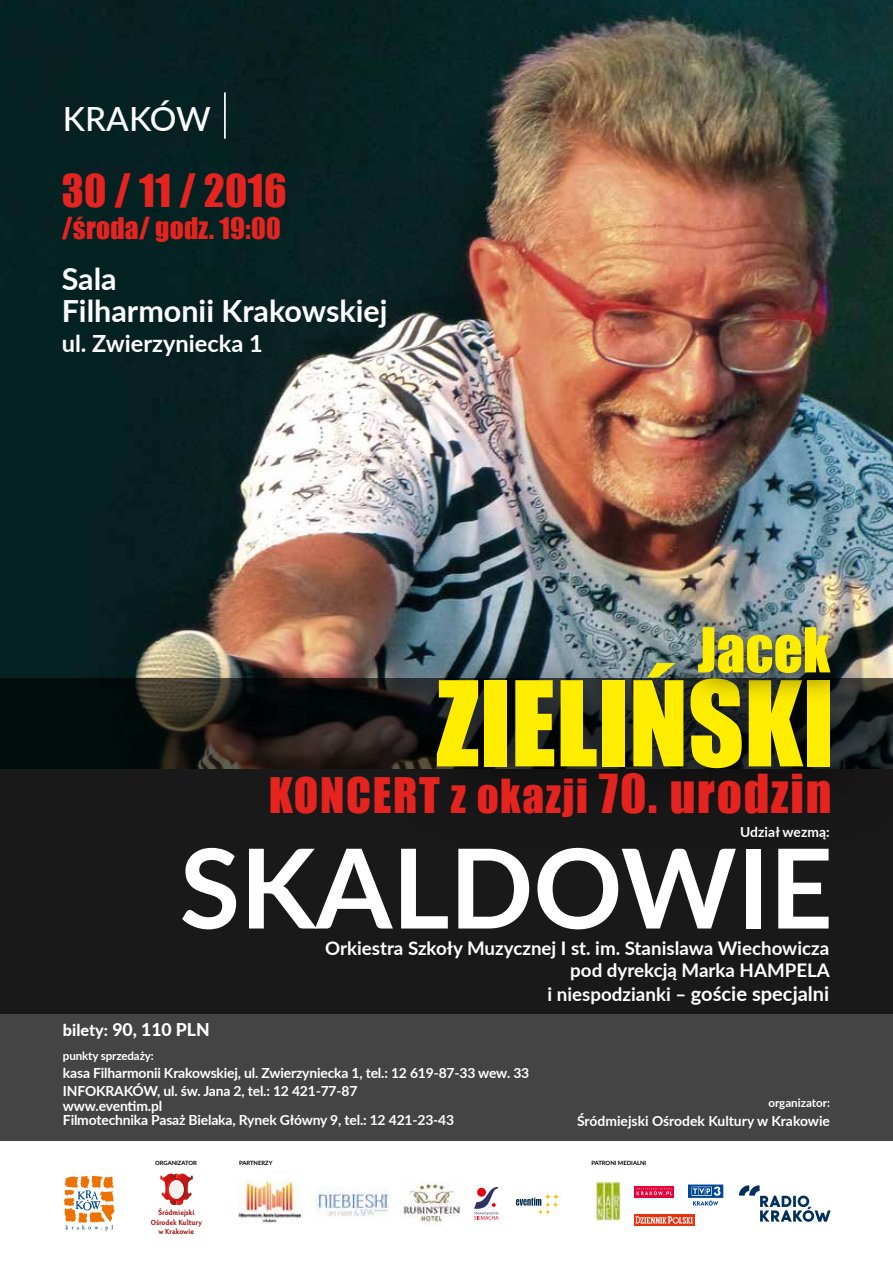
<style>
.page{position:relative;width:893px;height:1263px;background:#fff}
.page>*{position:absolute;margin:0;border:0;box-sizing:border-box;transform-origin:0 0}
.t1{font:700 110.25px "Lato";color:#fff}
.t2{font:109.05px "Impact";color:#ffed00}
.t3{font:57.15px "Impact";color:#ffed00}
.t4{font:49.35px "Impact";letter-spacing:.035em;color:#e52420}
.t5{font:41.55px "Impact";letter-spacing:.01em;color:#e52420}
.t6{font:500 33.3px "Lato";color:#fff}
.t7{font:700 30.45px/31.3px "Lato";color:#fff}
.t8{font:27.45px "Impact";letter-spacing:.01em;color:#e52420}
.t9{font:700 23.55px "Lato";color:#fff}
.t10{font:700 18.75px/21.9px "Lato";color:#fff;text-align:right}
.t11{font:800 17.55px "Lato";color:#fff}
.t12{font:700 13.95px/18.1px "Lato";letter-spacing:-.01em;color:#fff}
.t13{font:700 13.8px "Lato";letter-spacing:.005em;color:#fff}
.t14{font:700 11.55px "Lato";letter-spacing:-.01em;color:#fff}
.t15{font:7.8px/9.3px "Otari Bold Limited";color:#a31916;text-align:center}
.t16{font:700 5.85px "Lato";color:#000}
.s1{font-size:45px}
.s2{font-size:43.05px}
.s3{font-size:16.2px}
.s4{font-size:20.1px}
</style>
<div class="page">
<div style="left:0;top:0;width:893px;height:1140px;background:#454444"></div>
<svg style="left:64px;top:1176px;width:50px;height:55px"></svg>
<svg style="left:474px;top:1187px;width:24px;height:33px"></svg>
<svg style="left:516px;top:1192px;width:45px;height:24px"></svg>
<img style="left:402px;top:1182px;width:58px;height:42px">
<img style="left:595px;top:1181px;width:25px;height:39px">
<div style="left:634px;top:1214px;width:60px;height:12px;background:#e63312"></div>
<svg style="left:636px;top:1216px;width:57px;height:8px"></svg>
<svg style="left:634px;top:1186px;width:40px;height:12px"></svg>
<svg style="left:637px;top:1188px;width:35px;height:7px"></svg>
<svg style="left:739px;top:1185px;width:92px;height:37px"></svg>
<svg style="left:160px;top:1173px;width:34px;height:33px"></svg>
<div style="left:169px;top:1180px;width:15px;height:19px;background:#f4f0ee;border-radius:50%"></div>
<img style="left:317px;top:1188px;width:72px;height:31px">
<img style="left:0;top:0;width:893px;height:679px">
<hr style="left:224px;top:92px;width:2px;height:47px;background:#fff">
<svg style="left:688px;top:1184px;width:35px;height:21px"></svg>
<svg style="left:0;top:679px;width:893px;height:335px;background:#181817"></svg>
<img style="left:238px;top:1180px;width:63px;height:44px">
<img style="left:364px;top:457px;width:529px;height:443px">
<img style="left:665px;top:587px;width:210px;height:147px">
<h3 class="t6" style="left:63px;top:95px;width:149px">KRAKÓW</h3>
<h3 class="t5" style="left:62px;top:159px;width:226px">30 / 11 / 2016</h3>
<h3 class="t8" style="left:62px;top:207px;width:221px">/środa/ godz. 19:00</h3>
<h3 class="t7" style="left:62px;top:262px;width:327px">Sala<br>Filharmonii Krakowskiej</h3>
<h3 class="t9" style="left:62px;top:326px;width:203px">ul. Zwierzyniecka 1</h3>
<h3 class="t3" style="left:698px;top:606px;width:134px">Jacek</h3>
<h2 class="t2" style="left:436px;top:639px;width:399px">ZIELIŃSKI</h2>
<h3 class="t4" style="left:269px;top:756px;width:564px"><span class="s1">KONCERT</span> <span class="s2">z okazji</span> 70. urodzin</h3>
<p class="t13" style="left:740px;top:822px;width:91px">Udział wezmą:</p>
<h1 class="t1" style="left:180px;top:807px;width:655px">SKALDOWIE</h1>
<p class="t11" style="left:63px;top:1016px;width:148px"><span class="s3">bilety:</span> 90, 110 PLN</p>
<h3 class="t10" style="left:325px;top:936px;width:506px">Orkiestra Szkoły Muzycznej I st. im. Stanislawa Wiechowicza pod dyrekcją Marka HAMPELA</h3>
<h3 class="t10" style="left:548px;top:983px;width:283px">i niespodzianki – <span class="s4">goście specjalni</span></h3>
<p class="t14" style="left:63px;top:1047px;width:92px">punkty sprzedaży:</p>
<p class="t12" style="left:63px;top:1063px;width:468px">kasa Filharmonii Krakowskiej, ul. Zwierzyniecka 1, tel.: 12 619-87-33 wew. 33<br>INFOKRAKÓW, ul. św. Jana 2, tel.: 12 421-77-87</p>
<p class="t12" style="left:63px;top:1097px;width:393px;line-height:14.9px">www.eventim.pl<br>Filmotechnika Pasaż Bielaka, Rynek Główny 9, tel.: 12 421-23-43</p>
<p class="t14" style="left:768px;top:1094px;width:63px">organizator:</p>
<p class="t12" style="left:577px;top:1112px;width:254px">Śródmiejski Ośrodek Kultury w Krakowie</p>
<p class="t16" style="left:155px;top:1158px;width:43px">ORGANIZATOR</p>
<p class="t16" style="left:239px;top:1158px;width:35px">PARTNERZY</p>
<p class="t16" style="left:591px;top:1158px;width:56px">PATRONI MEDIALNI</p>
<p class="t15" style="left:151px;top:1208px;width:53px">Śródmiejski<br>Ośrodek Kultury w Krakowie</p>
</div>
